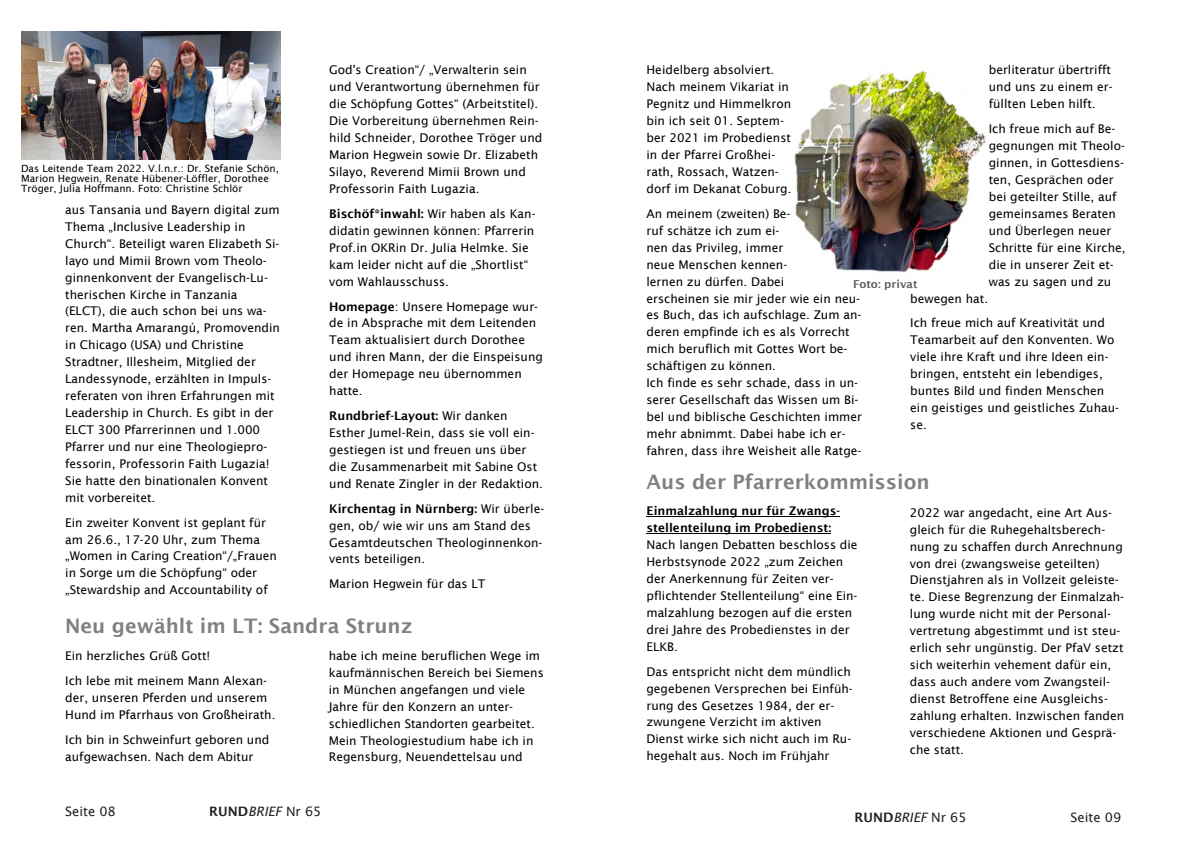
<style>
.page{position:relative;width:1191px;height:842px;background:#fff}
.page>*{position:absolute;margin:0;border:0;box-sizing:border-box;transform-origin:0 0}
.t1{font:600 20px "Lucida Sans";color:#808080}
.t2{font:italic 13px "Lucida Sans";color:#231f20}
.t3{font:13px "Lucida Sans";color:#231f20}
.t4{font:12px/16.9px "Lucida Sans";color:#000}
.t5{font:600 11px "Lucida Sans";letter-spacing:-.005em;color:rgb(0 0 0/.63)}
.t6{font:10px/9.9px "Lucida Sans";color:#000}
.s1{font-weight:600}
.s2{font-weight:600;font-style:normal}
.s3{font-style:normal}
</style>
<div class="page">
<hr style="left:646px;top:516px;width:194px;height:1px;background:#000">
<hr style="left:646px;top:533px;width:185px;height:1px;background:#000">
<img style="left:21px;top:32px;width:259px;height:127px">
<img style="left:794px;top:70px;width:192px;height:202px">
<p class="t4" style="left:329px;top:63px;width:215px">God's Creation“/ „Verwalterin sein und Verantwortung übernehmen für die Schöpfung Gottes“ (Arbeitstitel).<br>Die Vorbereitung übernehmen Rein&shy;hild Schneider, Dorothee Tröger und Marion Hegwein sowie Dr. Elizabeth Silayo, Reverend Mimii Brown und Professorin Faith Lugazia.</p>
<p class="t4" style="left:329px;top:206px;width:208px"><span class="s1">Bischöf*inwahl:</span> Wir haben als Kan&shy;didatin gewinnen können: Pfarrerin<br>Prof.in OKRin Dr. Julia Helmke. Sie kam leider nicht auf die „Shortlist“ vom Wahlausschuss.</p>
<p class="t4" style="left:329px;top:299px;width:215px"><span class="s1">Homepage</span>: Unsere Homepage wur&shy;de in Absprache mit dem Leitenden<br>Team aktualisiert durch Dorothee und ihren Mann, der die Einspeisung der Homepage neu übernommen hatte.</p>
<p class="t4" style="left:329px;top:408px;width:215px"><span class="s1">Rundbrief-Layout:</span> Wir danken Esther Jumel-Rein, dass sie voll ein&shy;gestiegen ist und freuen uns über die Zusammenarbeit mit Sabine Ost und Renate Zingler in der Redaktion.</p>
<p class="t4" style="left:329px;top:501px;width:216px"><span class="s1">Kirchentag in Nürnberg:</span> Wir überle&shy;gen, ob/ wie wir uns am Stand des<br>Gesamtdeutschen Theologinnenkon&shy;vents beteiligen.</p>
<p class="t4" style="left:329px;top:577px;width:158px">Marion Hegwein für das LT</p>
<p class="t6" style="left:21px;top:164px;width:259px">Das Leitende Team 2022. V.l.n.r.: Dr. Stefanie Schön,<br>Marion Hegwein, Renate Hübener-Löffler, Dorothee<br>Tröger, Julia Hoffmann. Foto: Christine Schlör</p>
<p class="t4" style="left:65px;top:202px;width:216px">aus Tansania und Bayern digital zum Thema „Inclusive Leadership in Church“. Beteiligt waren Elizabeth Si&shy;layo und Mimii Brown vom Theolo&shy;ginnenkonvent der Evangelisch-Lu&shy;therischen Kirche in Tanzania (ELCT), die auch schon bei uns wa&shy;ren. Martha Amarangú, Promovendin in Chicago (USA) und Christine Stradtner, Illesheim, Mitglied der Landessynode, erzählten in Impuls&shy;referaten von ihren Erfahrungen mit Leadership in Church. Es gibt in der ELCT 300 Pfarrerinnen und 1.000<br>Pfarrer und nur eine Theologiepro&shy;fessorin, Professorin Faith Lugazia!<br>Sie hatte den binationalen Konvent mit vorbereitet.</p>
<p class="t4" style="left:65px;top:515px;width:213px">Ein zweiter Konvent ist geplant für am 26.6., 17-20 Uhr, zum Thema „Women in Caring Creation“/„Frauen in Sorge um die Schöpfung“ oder „Stewardship and Accountability of</p>
<p class="t1" style="left:65px;top:618px;width:349px">Neu gewählt im LT: Sandra Strunz</p>
<p class="t4" style="left:65px;top:644px;width:203px;line-height:24.9px">Ein herzliches Grüß Gott!<br>Ich lebe mit meinem Mann Alexan-</p>
<p class="t4" style="left:65px;top:690px;width:212px">der, unseren Pferden und unserem<br>Hund im Pfarrhaus von Großheirath.</p>
<p class="t4" style="left:65px;top:732px;width:206px">Ich bin in Schweinfurt geboren und aufgewachsen. Nach dem Abitur</p>
<p class="t4" style="left:329px;top:648px;width:216px">habe ich meine beruflichen Wege im kaufmännischen Bereich bei Siemens in München angefangen und viele Jahre für den Konzern an unter&shy;schiedlichen Standorten gearbeitet.<br>Mein Theologiestudium habe ich in Regensburg, Neuendettelsau und</p>
<p class="t3" style="left:65px;top:806px;width:52px">Seite 08</p>
<p class="t2" style="left:209px;top:806px;width:114px"><span class="s2">RUND</span>BRIEF <span class="s3">Nr 65</span></p>
<p class="t4" style="left:988px;top:63px;width:125px">berliteratur übertrifft und uns zu einem er&shy;füllten Leben hilft.</p>
<p class="t4" style="left:988px;top:121px;width:138px">Ich freue mich auf Be&shy;gegnungen mit Theolo&shy;ginnen, in Gottesdiens&shy;ten, Gesprächen oder bei geteilter Stille, auf gemeinsames Beraten und Überlegen neuer<br>Schritte für eine Kirche, die in unserer Zeit et&shy;was zu sagen und zu</p>
<p class="t4" style="left:910px;top:287px;width:196px;line-height:24.9px">bewegen hat.<br>Ich freue mich auf Kreativität und</p>
<p class="t4" style="left:910px;top:332px;width:210px">Teamarbeit auf den Konventen. Wo viele ihre Kraft und ihre Ideen ein&shy;bringen, entsteht ein lebendiges, buntes Bild und finden Menschen ein geistiges und geistliches Zuhau&shy;se.</p>
<p class="t4" style="left:646px;top:63px;width:147px">Heidelberg absolviert.<br>Nach meinem Vikariat in<br>Pegnitz und Himmelkron bin ich seit 01. Septem&shy;ber 2021 im Probedienst in der Pfarrei Großhei&shy;rath, Rossach, Watzen&shy;dorf im Dekanat Coburg.</p>
<p class="t4" style="left:646px;top:206px;width:217px">An meinem (zweiten) Be-<br>ruf schätze ich zum ei-<br>nen das Privileg, immer<br>neue Menschen kennen-<br>lernen zu dürfen. Dabei<br>erscheinen sie mir jeder wie ein neu&shy;es Buch, das ich aufschlage. Zum an&shy;deren empfinde ich es als Vorrecht mich beruflich mit Gottes Wort be&shy;schäftigen zu können.<br>Ich finde es sehr schade, dass in un&shy;serer Gesellschaft das Wissen um Bi&shy;bel und biblische Geschichten immer mehr abnimmt. Dabei habe ich er&shy;fahren, dass ihre Weisheit alle Ratge-</p>
<p class="t5" style="left:853px;top:279px;width:66px">Foto: privat</p>
<p class="t1" style="left:646px;top:473px;width:285px">Aus der Pfarrerkommission</p>
<p class="t4" style="left:646px;top:503px;width:213px"><span class="s1">Einmalzahlung nur für Zwangs&shy;stellenteilung im Probedienst:<br></span>Nach langen Debatten beschloss die<br>Herbstsynode 2022 „zum Zeichen der Anerkennung für Zeiten ver&shy;pflichtender Stellenteilung“ eine Ein&shy;malzahlung bezogen auf die ersten drei Jahre des Probedienstes in der<br>ELKB.</p>
<p class="t4" style="left:646px;top:664px;width:208px">Das entspricht nicht dem mündlich gegebenen Versprechen bei Einfüh&shy;rung des Gesetzes 1984, der er&shy;zwungene Verzicht im aktiven<br>Dienst wirke sich nicht auch im Ru&shy;hegehalt aus. Noch im Frühjahr</p>
<p class="t4" style="left:910px;top:505px;width:216px">2022 war angedacht, eine Art Aus&shy;gleich für die Ruhegehaltsberech&shy;nung zu schaffen durch Anrechnung von drei (zwangsweise geteilten)<br>Dienstjahren als in Vollzeit geleiste&shy;te. Diese Begrenzung der Einmalzah&shy;lung wurde nicht mit der Personal&shy;vertretung abgestimmt und ist steu&shy;erlich sehr ungünstig. Der PfaV setzt sich weiterhin vehement dafür ein, dass auch andere vom Zwangsteil&shy;dienst Betroffene eine Ausgleichs&shy;zahlung erhalten. Inzwischen fanden verschiedene Aktionen und Gesprä&shy;che statt.</p>
<p class="t2" style="left:854px;top:812px;width:114px"><span class="s2">RUND</span>BRIEF <span class="s3">Nr 65</span></p>
<p class="t3" style="left:1070px;top:812px;width:52px">Seite 09</p>
</div>
